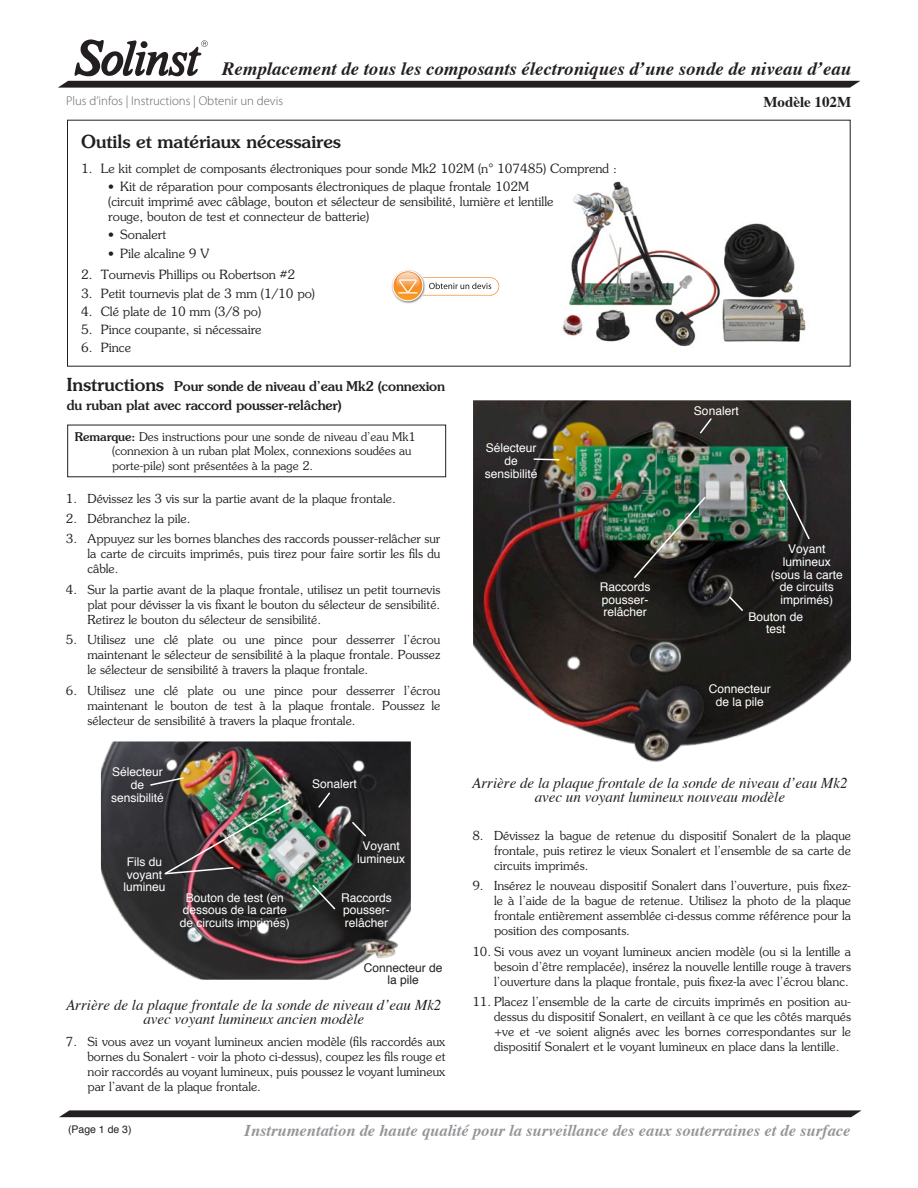
<style>
.page{position:relative;width:918px;height:1188px;background:#fff}
.page>*{position:absolute;margin:0;border:0;box-sizing:border-box;transform-origin:0 0}
.t1{font:italic 700 18.75px "Times";color:#231f20}
.ToolBox_Title{font:500 18px "Souvenir Std";color:#231f20}
.t2{font:italic 700 16.5px "Times";color:#939598}
.Figure_Caption{font:italic 15px/13.5px "Times";color:#231f20;text-align:center}
.t3{font:700 15px "Times";color:#231f20}
.Subtitle{font:500 13.5px/19.5px "Souvenir Std";letter-spacing:-.01em;color:#231f20}
.t4{font:300 12.75px/15px "Souvenir Std";color:#231f20}
.ToolBox_List{font:300 12.75px "Myriad Pro";color:#636366}
.Numbered_Paragraph_8{font:300 12.45px/15px "Souvenir Std";color:#231f20;text-align:justify}
.Figure_Text_Justify{font:12px/12.8px "Helvetica";color:#fff;text-align:center}
.Notes_Text{font:300 12px/14.2px "Souvenir Std";color:#231f20}
.Figure_Text_Justify-2{font:12px/12.8px "Helvetica";color:#231f20;text-align:center}
.t5{font:10.5px "Helvetica";color:#231f20}
.s1{font-size:18px}
.s2{font-weight:500}
</style>
<div class="page">
<svg style="left:59px;top:1110px;width:803px;height:7px;background:#322e2f"></svg>
<svg style="left:58px;top:39px;width:802px;height:49px"></svg>
<img style="left:562px;top:181px;width:244px;height:166px">
<img style="left:101px;top:741px;width:310px;height:239px">
<svg style="left:317px;top:791px;width:14px;height:18px"></svg>
<svg style="left:149px;top:776px;width:36px;height:11px"></svg>
<svg style="left:351px;top:821px;width:16px;height:17px"></svg>
<svg style="left:311px;top:884px;width:26px;height:27px"></svg>
<img style="left:163px;top:800px;width:129px;height:76px">
<img style="left:473px;top:400px;width:378px;height:362px">
<svg style="left:699px;top:417px;width:14px;height:18px"></svg>
<svg style="left:533px;top:458px;width:27px;height:3px"></svg>
<img style="left:633px;top:496px;width:74px;height:83px">
<svg style="left:728px;top:595px;width:16px;height:17px"></svg>
<svg style="left:779px;top:479px;width:32px;height:62px;background:#39463e"></svg>
<img style="left:391px;top:285px;width:26px;height:19px">
<svg style="left:392px;top:270px;width:107px;height:31px"></svg>
<h1 class="t1" style="left:222px;top:51px;width:631px">Remplacement de tous les composants électroniques d’une sonde de niveau d’eau</h1>
<p class="t3" style="left:763px;top:88px;width:89px">Modèle 102M</p>
<p class="ToolBox_Title" style="left:81px;top:130px;width:261px">Outils et matériaux nécessaires</p>
<p class="t4" style="left:81px;top:161px;width:537px">1. Le kit complet de composants électroniques pour sonde Mk2 102M (n° 107485) Comprend :</p>
<p class="t4" style="left:108px;top:179px;width:447px">• Kit de réparation pour composants électroniques de plaque frontale 102M (circuit imprimé avec câblage, bouton et sélecteur de sensibilité, lumière et lentille rouge, bouton de test et connecteur de batterie)</p>
<p class="t4" style="left:108px;top:227px;width:59px">• Sonalert</p>
<p class="t4" style="left:108px;top:246px;width:102px">• Pile alcaline 9 V</p>
<p class="t4" style="left:81px;top:267px;width:215px">2. Tournevis Phillips ou Robertson #2</p>
<p class="t4" style="left:81px;top:286px;width:235px">3. Petit tournevis plat de 3 mm (1/10 po)</p>
<p class="t4" style="left:81px;top:304px;width:181px">4. Clé plate de 10 mm (3/8 po)</p>
<p class="t4" style="left:81px;top:322px;width:182px">5. Pince coupante, si nécessaire</p>
<p class="t4" style="left:81px;top:340px;width:51px">6. Pince</p>
<p class="Subtitle" style="left:67px;top:376px;width:380px"><span class="s1">Instructions</span> Pour sonde de niveau d’eau Mk2 (connexion du ruban plat avec raccord pousser-relâcher)</p>
<p class="ToolBox_List" style="left:66px;top:93px;width:219px">Plus d’infos | Instructions | Obtenir un devis</p>
<p class="Figure_Text_Justify" style="left:694px;top:406px;width:46px">Sonalert</p>
<p class="Notes_Text" style="left:112px;top:430px;width:305px;text-indent:-38px"><span class="s2">Remarque:</span> Des instructions pour une sonde de niveau d’eau Mk1 (connexion à un ruban plat Molex, connexions soudées au porte-pile) sont présentées à la page 2.</p>
<p class="Numbered_Paragraph_8" style="left:66px;top:491px;width:331px">1. Dévissez les 3 vis sur la partie avant de la plaque frontale.</p>
<p class="Numbered_Paragraph_8" style="left:66px;top:511px;width:126px">2. Débranchez la pile.</p>
<p class="Numbered_Paragraph_8" style="left:87px;top:531px;width:354px;text-indent:-22px">3. Appuyez sur les bornes blanches des raccords pousser-relâcher sur la carte de circuits imprimés, puis tirez pour faire sortir les fils du câble.</p>
<p class="Numbered_Paragraph_8" style="left:87px;top:582px;width:354px;text-indent:-22px">4. Sur la partie avant de la plaque frontale, utilisez un petit tournevis plat pour dévisser la vis fixant le bouton du sélecteur de sensibilité.<br>Retirez le bouton du sélecteur de sensibilité.</p>
<p class="Numbered_Paragraph_8" style="left:87px;top:632px;width:354px;text-indent:-22px">5. Utilisez une clé plate ou une pince pour desserrer l’écrou maintenant le sélecteur de sensibilité à la plaque frontale. Poussez le sélecteur de sensibilité à travers la plaque frontale.</p>
<p class="Numbered_Paragraph_8" style="left:87px;top:683px;width:354px;text-indent:-22px">6. Utilisez une clé plate ou une pince pour desserrer l’écrou maintenant le bouton de test à la plaque frontale. Poussez le sélecteur de sensibilité à travers la plaque frontale.</p>
<p class="Figure_Text_Justify" style="left:111px;top:766px;width:54px">Sélecteur de sensibilité</p>
<p class="Figure_Text_Justify" style="left:312px;top:778px;width:46px">Sonalert</p>
<p class="Figure_Text_Justify" style="left:123px;top:856px;width:44px;text-align:left">Fils du voyant lumineu</p>
<p class="Figure_Text_Justify" style="left:357px;top:840px;width:50px">Voyant lumineux</p>
<p class="Figure_Text_Justify" style="left:180px;top:892px;width:112px">Bouton de test (en dessous de la carte de circuits imprimés)</p>
<p class="Figure_Text_Justify" style="left:341px;top:892px;width:52px;text-align:left">Raccords pousser&shy;relâcher</p>
<p class="Figure_Text_Justify-2" style="left:364px;top:962px;width:80px">Connecteur de la pile</p>
<p class="Figure_Caption" style="left:66px;top:998px;width:377px">Arrière de la plaque frontale de la sonde de niveau d’eau Mk2 avec voyant lumineux ancien modèle</p>
<p class="Numbered_Paragraph_8" style="left:87px;top:1034px;width:360px;text-indent:-22px">7. Si vous avez un voyant lumineux ancien modèle (fils raccordés aux bornes du Sonalert - voir la photo ci-dessus), coupez les fils rouge et noir raccordés au voyant lumineux, puis poussez le voyant lumineux par l’avant de la plaque frontale.</p>
<p class="Figure_Text_Justify" style="left:485px;top:442px;width:54px">Sélecteur de sensibilité</p>
<p class="Figure_Text_Justify" style="left:600px;top:581px;width:52px;text-align:left">Raccords pousser&shy;relâcher</p>
<p class="Figure_Text_Justify" style="left:771px;top:543px;width:74px">Voyant lumineux (sous la carte de circuits imprimés)</p>
<p class="Figure_Text_Justify" style="left:749px;top:611px;width:56px">Bouton de test</p>
<p class="Figure_Text_Justify" style="left:709px;top:683px;width:64px">Connecteur de la pile</p>
<p class="Figure_Caption" style="left:472px;top:776px;width:377px">Arrière de la plaque frontale de la sonde de niveau d’eau Mk2 avec un voyant lumineux nouveau modèle</p>
<p class="Numbered_Paragraph_8" style="left:494px;top:828px;width:358px;text-indent:-22px">8. Dévissez la bague de retenue du dispositif Sonalert de la plaque frontale, puis retirez le vieux Sonalert et l’ensemble de sa carte de circuits imprimés.</p>
<p class="Numbered_Paragraph_8" style="left:494px;top:878px;width:359px;text-indent:-22px">9. Insérez le nouveau dispositif Sonalert dans l’ouverture, puis fixez&shy;le à l’aide de la bague de retenue. Utilisez la photo de la plaque frontale entièrement assemblée ci-dessus comme référence pour la position des composants.</p>
<p class="Numbered_Paragraph_8" style="left:494px;top:944px;width:358px;text-indent:-22px">10. Si vous avez un voyant lumineux ancien modèle (ou si la lentille a besoin d’être remplacée), insérez la nouvelle lentille rouge à travers l’ouverture dans la plaque frontale, puis fixez-la avec l’écrou blanc.</p>
<p class="Numbered_Paragraph_8" style="left:494px;top:994px;width:358px;text-indent:-22px">11. Placez l’ensemble de la carte de circuits imprimés en position au&shy;dessus du dispositif Sonalert, en veillant à ce que les côtés marqués +ve et -ve soient alignés avec les bornes correspondantes sur le dispositif Sonalert et le voyant lumineux en place dans la lentille.</p>
<p class="t5" style="left:68px;top:1122px;width:65px">(Page 1 de 3)</p>
<h3 class="t2" style="left:245px;top:1115px;width:607px">Instrumentation de haute qualité pour la surveillance des eaux souterraines et de surface</h3>
</div>
